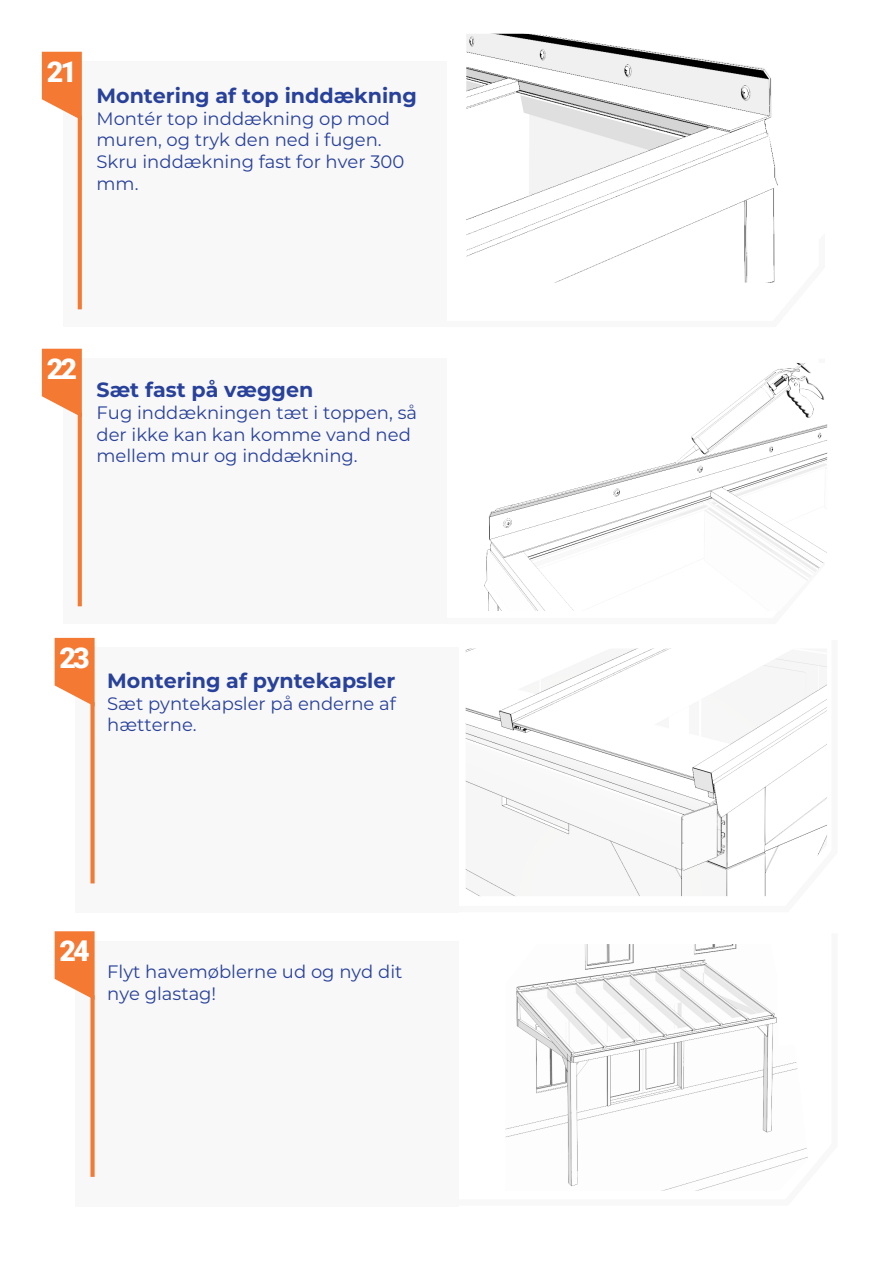
<style>
.page{position:relative;width:893px;height:1263px;background:#fff}
.page>*{position:absolute;margin:0;border:0;box-sizing:border-box;transform-origin:0 0}
.t1{font:900 28.65px "Roboto";letter-spacing:-.1em;color:#fff}
.t2{font:700 20.7px "Montserrat";color:#28419b}
.t3{font:18px/21.6px "Montserrat";color:#28419b}
</style>
<div class="page">
<div style="left:63px;top:62px;width:383px;height:265px;background:#f8f8f8"></div>
<div style="left:63px;top:358px;width:383px;height:266px;background:#f8f8f8"></div>
<div style="left:76px;top:648px;width:383px;height:265px;background:#f8f8f8"></div>
<div style="left:76px;top:941px;width:383px;height:265px;background:#f8f8f8"></div>
<svg style="left:42px;top:52px;width:40px;height:68px;background:#f58d51"></svg>
<svg style="left:42px;top:349px;width:40px;height:68px;background:#f58d51"></svg>
<svg style="left:55px;top:638px;width:40px;height:66px;background:#f58a4d"></svg>
<svg style="left:55px;top:931px;width:40px;height:67px;background:#f58b4f"></svg>
<svg style="left:78px;top:116px;width:4px;height:193px"></svg>
<svg style="left:78px;top:413px;width:4px;height:193px"></svg>
<div style="left:90px;top:702px;width:5px;height:181px;background:#f47933"></div>
<div style="left:90px;top:995px;width:5px;height:182px;background:#f47933"></div>
<img style="left:466px;top:648px;width:361px;height:248px">
<img style="left:505px;top:944px;width:303px;height:247px">
<img style="left:484px;top:363px;width:343px;height:248px">
<img style="left:466px;top:34px;width:312px;height:249px">
<p class="t1" style="left:47px;top:51px;width:32px">21</p>
<p class="t2" style="left:97px;top:80px;width:322px">Montering af top inddækning</p>
<p class="t3" style="left:97px;top:107px;width:309px">Montér top inddækning op mod muren, og tryk den ned i fugen.<br>Skru inddækning fast for hver 300 mm.</p>
<p class="t1" style="left:47px;top:348px;width:32px">22</p>
<p class="t2" style="left:97px;top:374px;width:218px">Sæt fast på væggen</p>
<p class="t3" style="left:97px;top:401px;width:322px">Fug inddækningen tæt i toppen, så der ikke kan kan komme vand ned mellem mur og inddækning.</p>
<p class="t1" style="left:59px;top:638px;width:32px">23</p>
<p class="t2" style="left:107px;top:665px;width:290px">Montering af pyntekapsler</p>
<p class="t3" style="left:107px;top:692px;width:290px">Sæt pyntekapsler på enderne af hætterne.</p>
<p class="t1" style="left:59px;top:931px;width:32px">24</p>
<p class="t3" style="left:107px;top:960px;width:297px">Flyt havemøblerne ud og nyd dit nye glastag!</p>
</div>
